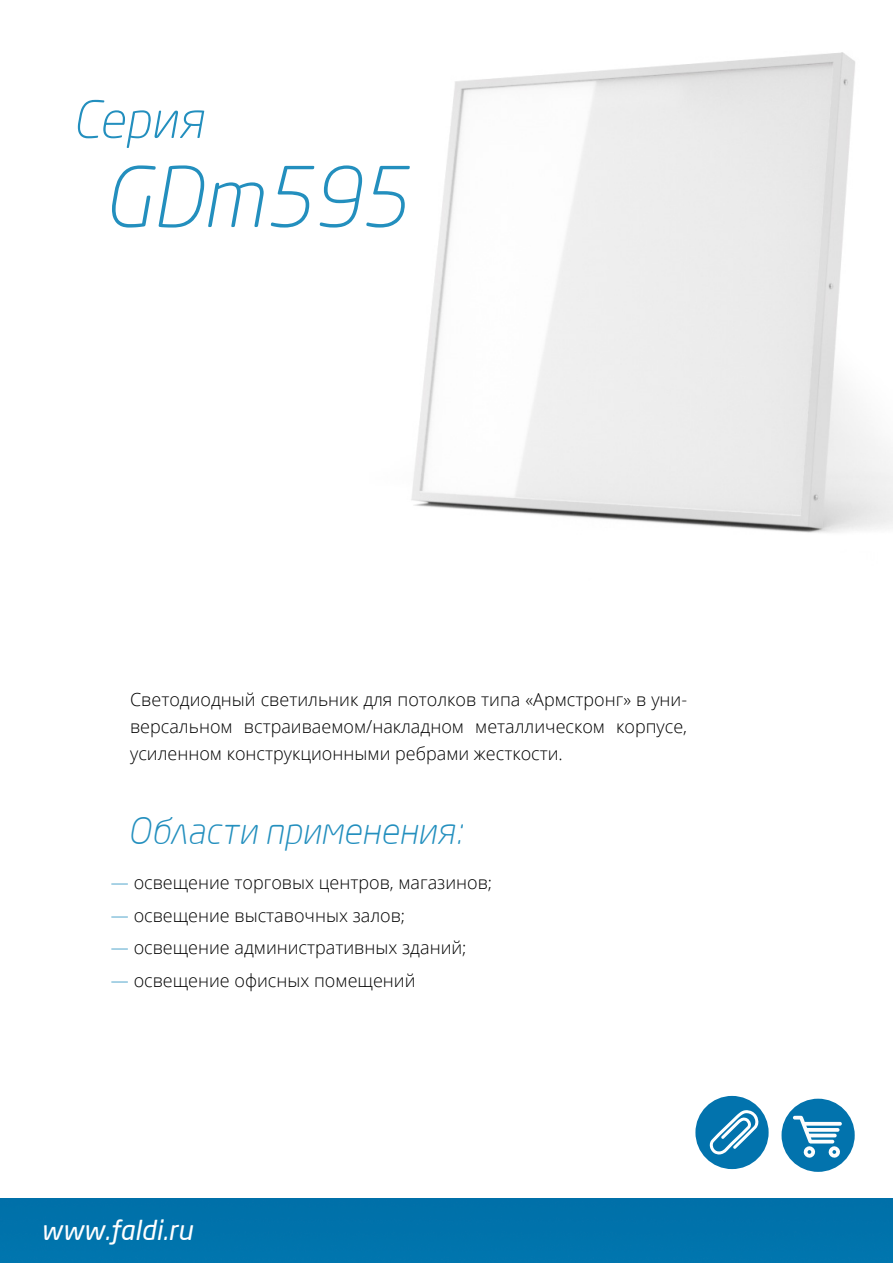
<style>
.page{position:relative;width:893px;height:1263px;background:#fff}
.page>*{position:absolute;margin:0;border:0;box-sizing:border-box;transform-origin:0 0}
.t1{font:italic 300 82.35px "Neo Sans Pro";color:#238fbe}
.t2{font:italic 300 51px "Neo Sans Pro";color:#238fbe}
.t3{font:italic 300 36px "Neo Sans Pro";color:#238fbe}
.t4{font:italic 27px "Neo Sans Pro";color:#fff}
.t5{font:300 18px/27px "Open Sans";color:#000;text-align:justify}
.s1{color:#238fbe}
</style>
<div class="page">
<div style="left:0;top:1199px;width:893px;height:64px;background:#0072ab"></div>
<img style="left:411px;top:52px;width:482px;height:481px">
<div style="left:695px;top:1096px;width:74px;height:73px;background:#0273ad;border-radius:50%"></div>
<svg style="left:709px;top:1110px;width:50px;height:44px"></svg>
<div style="left:781px;top:1099px;width:74px;height:73px;background:#0273ad;border-radius:50%"></div>
<svg style="left:793px;top:1116px;width:49px;height:42px"></svg>
<h2 class="t2" style="left:72px;top:89px;width:134px">Серия</h2>
<h1 class="t1" style="left:103px;top:147px;width:305px">GDm595</h1>
<p class="t5" style="left:130px;top:685px;width:559px">Светодиодный светильник для потолков типа «Армстронг» в уни&shy;версальном встраиваемом/накладном металлическом корпусе, усиленном конструкционными ребрами жесткости.</p>
<h3 class="t3" style="left:128px;top:809px;width:336px">Области применения:</h3>
<p class="t5" style="left:111px;top:869px;width:383px"><span class="s1">—</span> освещение торговых центров, магазинов;</p>
<p class="t5" style="left:111px;top:901px;width:296px"><span class="s1">—</span> освещение выставочных залов;</p>
<p class="t5" style="left:111px;top:934px;width:357px"><span class="s1">—</span> освещение административных зданий;</p>
<p class="t5" style="left:111px;top:966px;width:306px"><span class="s1">—</span> освещение офисных помещений</p>
<h3 class="t4" style="left:41px;top:1213px;width:153px">www.faldi.ru</h3>
</div>
